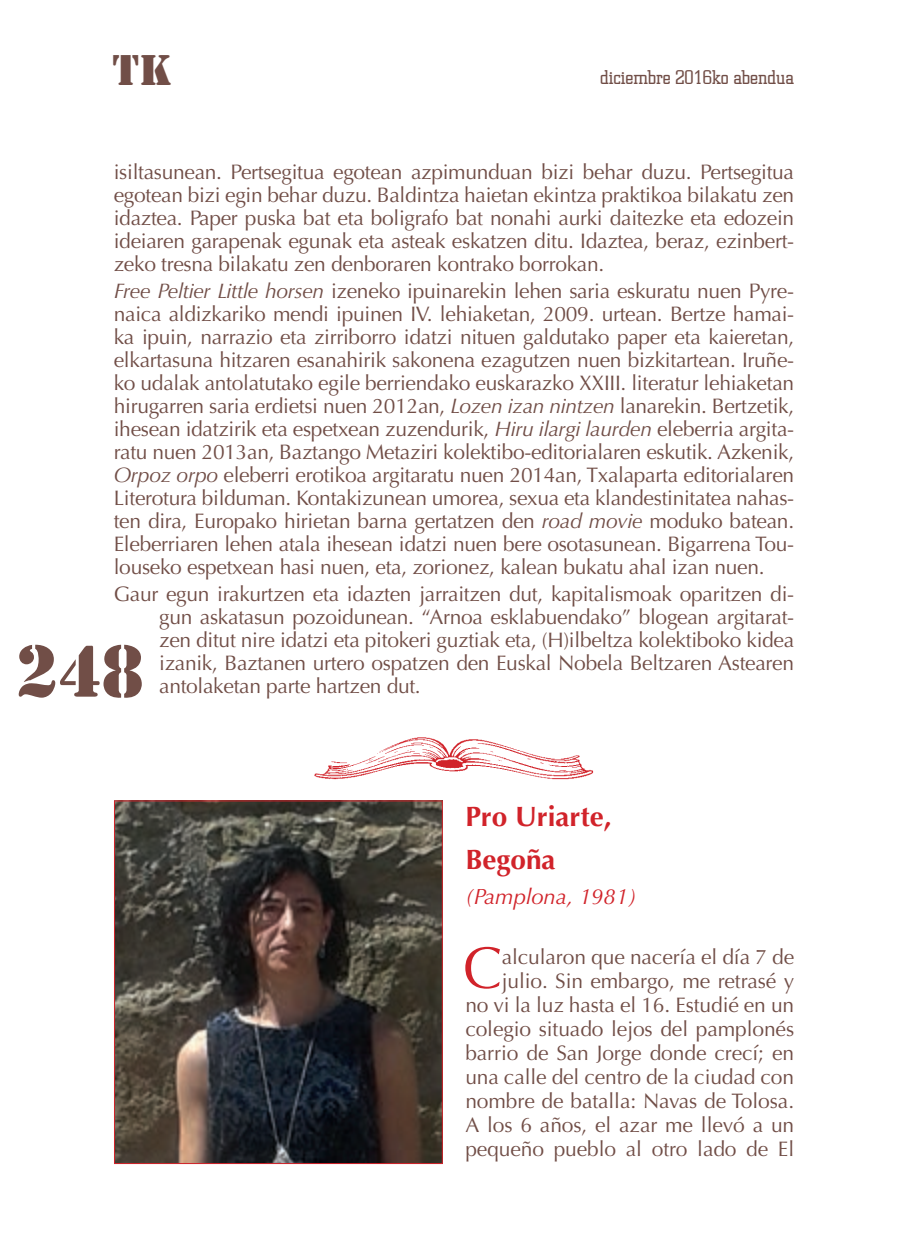
<style>
.page{position:relative;width:908px;height:1249px;background:#fff}
.page>*{position:absolute;margin:0;border:0;box-sizing:border-box;transform-origin:0 0}
.t1{font:68px "Stencil";color:#714e47}
.PARRAFO_PRIMERO{font:58.8px "Optima";color:#d1232a}
.t2{font:40px "Stencil";color:#714e47}
.AUTOR{font:700 28px "Optima";color:#d1232a}
.FECHA_DE_NACIMIENTO{font:italic 22px "Optima";color:#d1232a}
.CUERPO_LIBRO{font:21px/23px "Optima";letter-spacing:-.015em;color:#714e47;text-align:justify}
.PARRAFO_PRIMERO-2{font:21px/24px "Optima";letter-spacing:-.005em;color:#714e47;text-align:justify}
.t3{font:300 20px "Square Slabserif 711 BT";color:#714e47}
.s1{font-style:italic}
</style>
<div class="page">
<img style="left:116px;top:802px;width:325px;height:359px">
<div style="left:114px;top:800px;width:329px;height:363px;border:1px solid #d1232a"></div>
<img style="left:314px;top:737px;width:280px;height:43px">
<h3 class="t2" style="left:112px;top:45px;width:61px">TK</h3>
<p class="t3" style="left:600px;top:64px;width:196px">diciembre 2016ko abendua</p>
<p class="PARRAFO_PRIMERO-2" style="left:114px;top:160px;width:682px;line-height:23px">isiltasunean. Pertsegitua egotean azpimunduan bizi behar duzu. Pertsegitua egotean bizi egin behar duzu. Baldintza haietan ekintza praktikoa bilakatu zen idaztea. Paper puska bat eta boligrafo bat nonahi aurki daitezke eta edozein ideiaren garapenak egunak eta asteak eskatzen ditu. Idaztea, beraz, ezinbert&shy;zeko tresna bilakatu zen denboraren kontrako borrokan.</p>
<p class="CUERPO_LIBRO" style="left:114px;top:279px;width:682px"><span class="s1">Free Peltier Little horsen</span> izeneko ipuinarekin lehen saria eskuratu nuen Pyre&shy;naica aldizkariko mendi ipuinen IV. lehiaketan, 2009. urtean. Bertze hamai&shy;ka ipuin, narrazio eta zirriborro idatzi nituen galdutako paper eta kaieretan, elkartasuna hitzaren esanahirik sakonena ezagutzen nuen bizkitartean. Iruñe&shy;ko udalak antolatutako egile berriendako euskarazko XXIII. literatur lehiaketan hirugarren saria erdietsi nuen 2012an, <span class="s1">Lozen izan nintzen</span> lanarekin. Bertzetik, ihesean idatzirik eta espetxean zuzendurik, <span class="s1">Hiru ilargi laurden</span> eleberria argita&shy;ratu nuen 2013an, Baztango Metaziri kolektibo-editorialaren eskutik. Azkenik, <span class="s1">Orpoz orpo</span> eleberri erotikoa argitaratu nuen 2014an, Txalaparta editorialaren Literotura bilduman. Kontakizunean umorea, sexua eta klandestinitatea nahas&shy;ten dira, Europako hirietan barna gertatzen den <span class="s1">road movie</span> moduko batean.<br>Eleberriaren lehen atala ihesean idatzi nuen bere osotasunean. Bigarrena Tou&shy;louseko espetxean hasi nuen, eta, zorionez, kalean bukatu ahal izan nuen.</p>
<p class="CUERPO_LIBRO" style="left:159px;top:583px;width:636px;text-indent:-45px">Gaur egun irakurtzen eta idazten jarraitzen dut, kapitalismoak oparitzen di&shy;gun askatasun pozoidunean. “Arnoa esklabuendako” blogean argitarat&shy;zen ditut nire idatzi eta pitokeri guztiak eta, (H)ilbeltza kolektiboko kidea izanik, Baztanen urtero ospatzen den Euskal Nobela Beltzaren Astearen antolaketan parte hartzen dut.</p>
<h1 class="t1" style="left:15px;top:627px;width:130px">248</h1>
<p class="AUTOR" style="left:465px;top:800px;width:148px">Pro Uriarte,</p>
<p class="AUTOR" style="left:465px;top:842px;width:92px">Begoña</p>
<p class="FECHA_DE_NACIMIENTO" style="left:465px;top:883px;width:173px">(Pamplona, 1981)</p>
<p class="PARRAFO_PRIMERO" style="left:463px;top:933px;width:41px">C</p>
<p class="PARRAFO_PRIMERO-2" style="left:465px;top:944px;width:330px;text-align:right">alcularon que nacería el día 7 de julio. Sin embargo, me retrasé y<br>no vi la luz hasta el 16. Estudié en un colegio situado lejos del pamplonés barrio de San Jorge donde crecí; en una calle del centro de la ciudad con nombre de batalla: Navas de Tolosa.<br>A los 6 años, el azar me llevó a un pequeño pueblo al otro lado de El</p>
</div>
